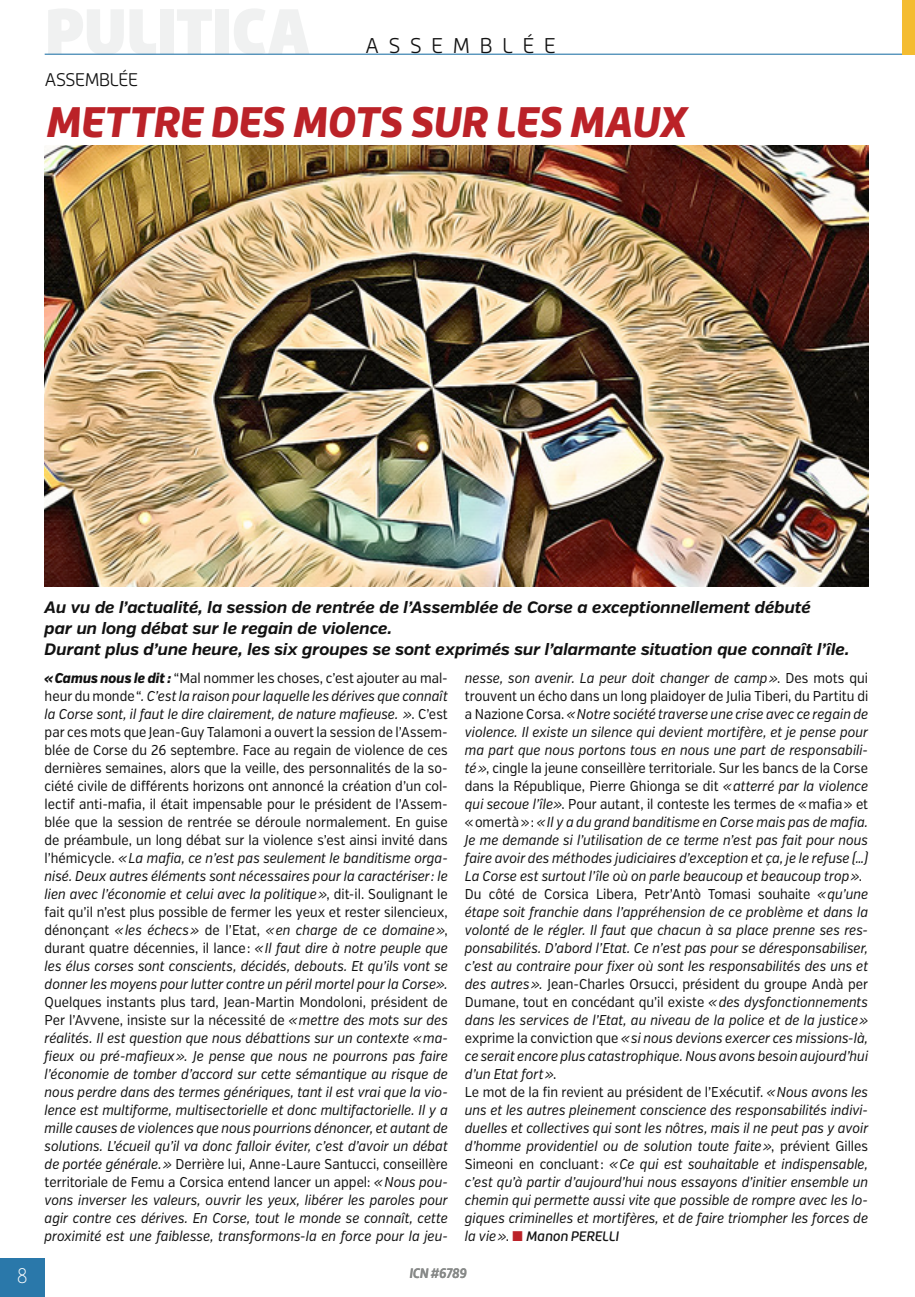
<style>
.page{position:relative;width:915px;height:1297px;background:#fff}
.page>*{position:absolute;margin:0;border:0;box-sizing:border-box;transform-origin:0 0}
.t1{font:italic 900 42px "Roihu";letter-spacing:-.015em;color:#bb2228;scale:.95 1}
.t2{font:300 21px "Roihu";letter-spacing:.49em;color:#121212;scale:.95 1}
.t3{font:200 21px "Verb Cond";color:#fff;scale:.9 1}
.t4{font:300 18px "Roihu";letter-spacing:-.02em;color:#121212;scale:.95 1}
.t5{font:italic 700 16.5px/21px "Verb";letter-spacing:-.005em;color:#121212}
.t6{font:italic 14.25px/18px "Verb Cond";color:#121212;text-align:justify;scale:.95 1}
.t7{font:14.25px/18px "Verb Cond";color:#121212;text-align:justify;scale:.95 1}
.t8{font:italic 500 13.5px "Roihu";letter-spacing:-.005em;color:#121212;scale:.95 1}
.t9{font:italic 700 13.5px "Roihu";letter-spacing:-.02em;color:#888a89;scale:.9 1}
.s1{font-weight:800;font-style:italic}
.s2{font-style:italic}
.s3{font-style:normal}
.s4{font-family:"Verb Cond";font-weight:400;font-size:14.25px}
.s5{font-family:"Verb Cond";font-weight:400;font-style:normal;font-size:14.25px}
.s6{color:#bb2228}
</style>
<div class="page">
<div style="left:0;top:1258px;width:45px;height:39px;background:#2a78aa"></div>
<hr style="left:45px;top:54px;width:869px;height:1px;background:#2a78aa">
<div style="left:901px;top:0;width:13px;height:55px;background:#f4bc31"></div>
<img style="left:45px;top:145px;width:822px;height:442px">
<h2 class="t2" style="left:365px;top:34px;width:202px">ASSEMBLÉE</h2>
<p class="t4" style="left:45px;top:70px;width:100px">ASSEMBLÉE</p>
<h1 class="t1" style="left:45px;top:98px;width:676px">METTRE DES MOTS SUR LES MAUX</h1>
<p class="t5" style="left:45px;top:597px;width:806px">Au vu de l’actualité, la session de rentrée de l’Assemblée de Corse a exceptionnellement débuté<br>par un long débat sur le regain de violence.<br>Durant plus d’une heure, les six groupes se sont exprimés sur l’alarmante situation que connaît l’île.</p>
<p class="t7" style="left:45px;top:670px;width:426px"><span class="s1">«Camus nous le dit :</span> “Mal nommer les choses, c’est ajouter au mal&shy;heur du monde“<span class="s2">. C’est la raison pour laquelle les dérives que connaît la Corse sont, il faut le dire clairement, de nature mafieuse. »</span>. C’est par ces mots que Jean-Guy Talamoni a ouvert la session de l’Assem&shy;blée de Corse du 26 septembre. Face au regain de violence de ces dernières semaines, alors que la veille, des personnalités de la so&shy;ciété civile de différents horizons ont annoncé la création d’un col&shy;lectif anti-mafia, il était impensable pour le président de l’Assem&shy;blée que la session de rentrée se déroule normalement. En guise de préambule, un long débat sur la violence s’est ainsi invité dans l’hémicycle. <span class="s2">«La mafia, ce n’est pas seulement le banditisme orga&shy;nisé. Deux autres éléments sont nécessaires pour la caractériser: le lien avec l’économie et celui avec la politique»</span>, dit-il. Soulignant le fait qu’il n’est plus possible de fermer les yeux et rester silencieux, dénonçant <span class="s2">«les échecs»</span> de l’Etat, <span class="s2">«en charge de ce domaine»</span>, durant quatre décennies, il lance: <span class="s2">«Il faut dire à notre peuple que les élus corses sont conscients, décidés, debouts. Et qu’ils vont se donner les moyens pour lutter contre un péril mortel pour la Corse».</span></p>
<p class="t6" style="left:45px;top:994px;width:426px"><span class="s3">Quelques instants plus tard, Jean-Martin Mondoloni, président de Per l’Avvene, insiste sur la nécessité de</span> «mettre des mots sur des réalités. Il est question que nous débattions sur un contexte «ma&shy;fieux ou pré-mafieux». Je pense que nous ne pourrons pas faire l’économie de tomber d’accord sur cette sémantique au risque de nous perdre dans des termes génériques, tant il est vrai que la vio&shy;lence est multiforme, multisectorielle et donc multifactorielle. Il y a mille causes de violences que nous pourrions dénoncer, et autant de solutions. L’écueil qu’il va donc falloir éviter, c’est d’avoir un débat de portée générale.» <span class="s3">Derrière lui, Anne-Laure Santucci, conseillère territoriale de Femu a Corsica entend lancer un appel:</span> «Nous pou&shy;vons inverser les valeurs, ouvrir les yeux, libérer les paroles pour agir contre ces dérives. En Corse, tout le monde se connaît, cette proximité est une faiblesse, transformons-la en force pour la jeu-</p>
<p class="t6" style="left:464px;top:670px;width:426px;text-align:left">nesse, son avenir. La peur doit changer de camp»<span class="s3">. Des mots qui trouvent un écho dans un long plaidoyer de Julia Tiberi, du Partitu di a Nazione Corsa.</span> «Notre société traverse une crise avec ce regain de violence. Il existe un silence qui devient mortifère, et je pense pour ma part que nous portons tous en nous une part de responsabili&shy;té»<span class="s3">, cingle la jeune conseillère territoriale. Sur les bancs de la Corse dans la République, Pierre Ghionga se dit</span> «atterré par la violence qui secoue l’île»<span class="s3">. Pour autant, il conteste les termes de «mafia» et «omertà»:</span> «Il y a du grand banditisme en Corse mais pas de mafia.<br>Je me demande si l’utilisation de ce terme n’est pas fait pour nous faire avoir des méthodes judiciaires d’exception et ça, je le refuse (…)<br>La Corse est surtout l’île où on parle beaucoup et beaucoup trop»<span class="s3">.<br>Du côté de Corsica Libera, Petr’Antò Tomasi souhaite</span> «qu’une étape soit franchie dans l’appréhension de ce problème et dans la volonté de le régler. Il faut que chacun à sa place prenne ses res&shy;ponsabilités. D’abord l’Etat. Ce n’est pas pour se déresponsabiliser, c’est au contraire pour fixer où sont les responsabilités des uns et des autres». <span class="s3">Jean-Charles Orsucci, président du groupe Andà per Dumane, tout en concédant qu’il existe</span> «des dysfonctionnements dans les services de l’Etat, au niveau de la police et de la justice» <span class="s3">exprime la conviction que</span> «si nous devions exercer ces missions-là, ce serait encore plus catastrophique. Nous avons besoin aujourd’hui d’un Etat fort»<span class="s3">.<br>Le mot de la fin revient au président de l’Exécutif.</span> «Nous avons les uns et les autres pleinement conscience des responsabilités indivi&shy;duelles et collectives qui sont les nôtres, mais il ne peut pas y avoir d’homme providentiel ou de solution toute faite»<span class="s3">, prévient Gilles Simeoni en concluant:</span> «Ce qui est souhaitable et indispensable, c’est qu’à partir d’aujourd’hui nous essayons d’initier ensemble un chemin qui permette aussi vite que possible de rompre avec les lo&shy;giques criminelles et mortifères, et de faire triompher les forces de</p>
<p class="t8" style="left:464px;top:1229px;width:163px"><span class="s4">la vie»</span><span class="s5">.</span> <span class="s6">■</span> Manon PERELLI</p>
<h2 class="t3" style="left:17px;top:1263px;width:14px">8</h2>
<p class="t9" style="left:409px;top:1266px;width:65px">ICN #6789</p>
</div>
